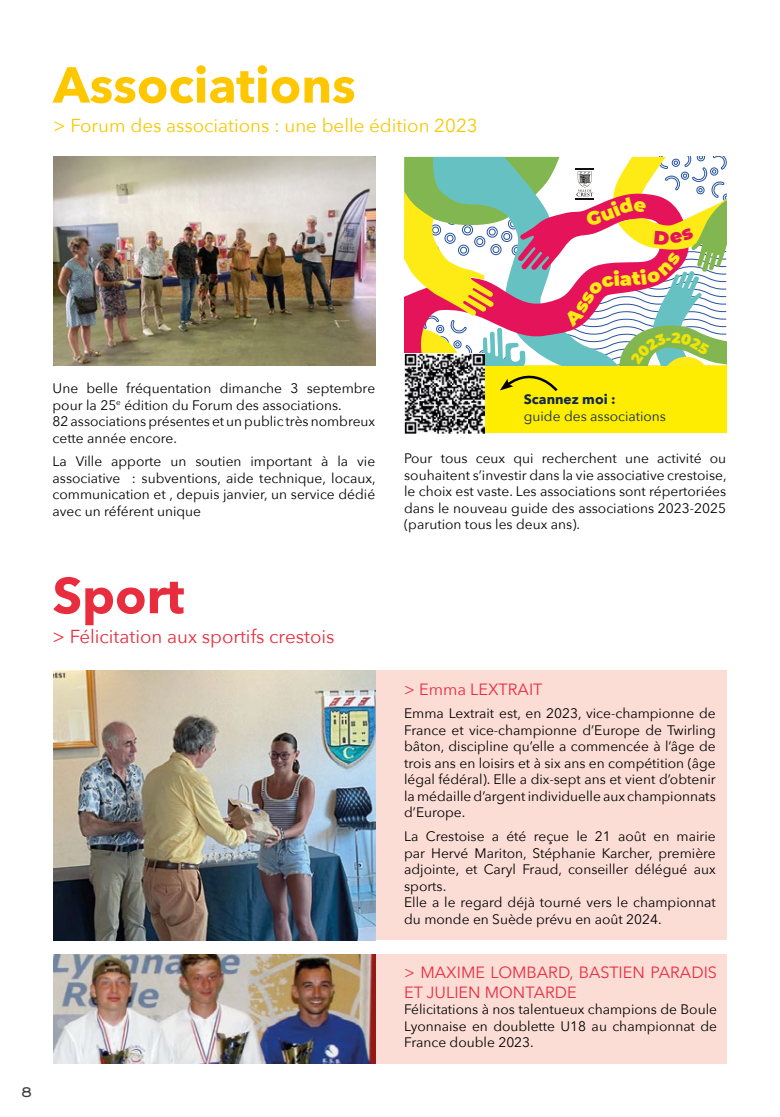
<style>
.page{position:relative;width:780px;height:1117px;background:#fff}
.page>*{position:absolute;margin:0;border:0;box-sizing:border-box;transform-origin:0 0}
.t1{font:700 50px "Avenir Next";color:#fec700}
.t2{font:700 50px "Avenir Next";color:#e72d3e}
.t3{font:18.75px "Avenir Next";color:#f6c900}
.t4{font:18.75px "Avenir Next";color:#e72d3e}
.t5{font:16.25px/19.5px "Avenir Next";color:#e72d3e}
.t6{font:900 15px "Walkway";color:#3c3c3b}
.t7{font:13.75px/16.5px "Avenir Next";color:#000;text-align:justify}
.t8{font:13.75px "Avenir Next";color:#102851}
.t9{font:700 13.75px "Avenir Next";color:#102851}
</style>
<div class="page">
<div style="left:404px;top:358px;width:322px;height:75px;background:#ffed00"></div>
<div style="left:53px;top:670px;width:673px;height:270px;background:#fbddd6"></div>
<div style="left:53px;top:954px;width:673px;height:109px;background:#fbddd6"></div>
<img style="left:53px;top:670px;width:323px;height:270px">
<img style="left:53px;top:954px;width:323px;height:109px">
<img style="left:53px;top:157px;width:323px;height:208px">
<img style="left:404px;top:393px;width:80px;height:40px">
<svg style="left:404px;top:157px;width:322px;height:236px"></svg>
<h1 class="t1" style="left:53px;top:42px;width:304px">Associations</h1>
<h2 class="t3" style="left:53px;top:110px;width:426px">&gt; Forum des associations : une belle édition 2023</h2>
<p class="t7" style="left:53px;top:379px;width:324px;text-align:left">Une belle fréquentation dimanche 3 septembre pour la 25<sup>e</sup> édition du Forum des associations.<br>82 associations présentes et un public très nombreux cette année encore.</p>
<p class="t7" style="left:53px;top:452px;width:324px">La Ville apporte un soutien important à la vie associative : subventions, aide technique, locaux, communication et , depuis janvier, un service dédié avec un référent unique</p>
<h1 class="t2" style="left:53px;top:552px;width:133px">Sport</h1>
<h2 class="t4" style="left:53px;top:620px;width:283px">&gt; Félicitation aux sportifs crestois</h2>
<p class="t6" style="left:22px;top:1083px;width:11px">8</p>
<p class="t9" style="left:524px;top:387px;width:93px">Scannez moi :</p>
<p class="t8" style="left:524px;top:404px;width:144px">guide des associations</p>
<p class="t7" style="left:404px;top:449px;width:324px">Pour tous ceux qui recherchent une activité ou souhaitent s’investir dans la vie associative crestoise, le choix est vaste. Les associations sont répertoriées dans le nouveau guide des associations 2023-2025 (parution tous les deux ans).</p>
<p class="t5" style="left:404px;top:678px;width:140px">&gt; Emma LEXTRAIT</p>
<p class="t7" style="left:404px;top:704px;width:313px">Emma Lextrait est, en 2023, vice-championne de France et vice-championne d’Europe de Twirling bâton, discipline qu’elle a commencée à l’âge de trois ans en loisirs et à six ans en compétition (âge légal fédéral). Elle a dix-sept ans et vient d’obtenir la médaille d’argent individuelle aux championnats d’Europe.</p>
<p class="t7" style="left:404px;top:827px;width:313px;text-align:left">La Crestoise a été reçue le 21 août en mairie par Hervé Mariton, Stéphanie Karcher, première adjointe, et Caryl Fraud, conseiller délégué aux sports.<br>Elle a le regard déjà tourné vers le championnat du monde en Suède prévu en août 2024.</p>
<p class="t5" style="left:404px;top:961px;width:314px">&gt; MAXIME LOMBARD, BASTIEN PARADIS<br>ET JULIEN MONTARDE</p>
<p class="t7" style="left:404px;top:1000px;width:314px">Félicitations à nos talentueux champions de Boule Lyonnaise en doublette U18 au championnat de France double 2023.</p>
</div>
